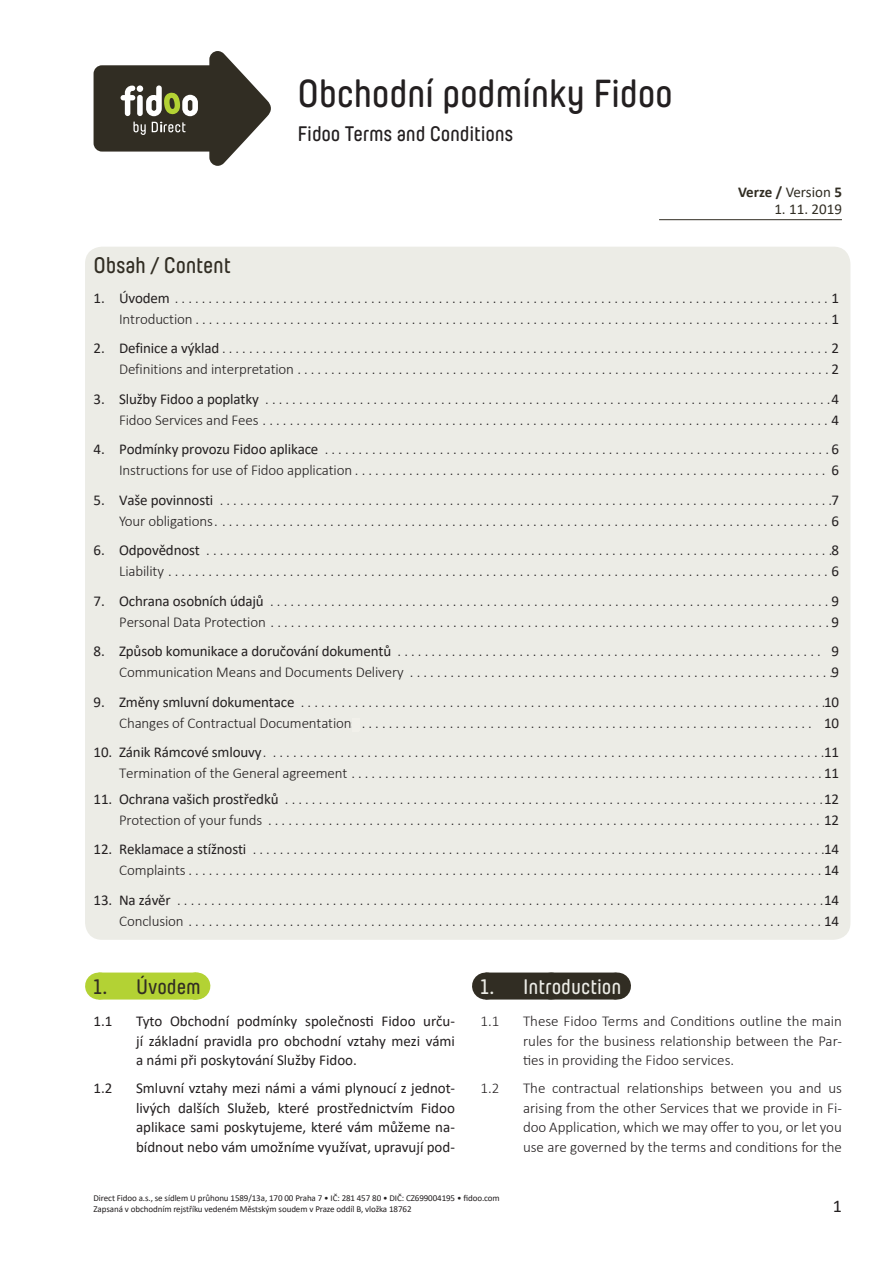
<style>
.page{position:relative;width:893px;height:1263px;background:#fff}
.page>*{position:absolute;margin:0;border:0;box-sizing:border-box;transform-origin:0 0}
.t1{font:600 39px "Direct Yummo";letter-spacing:-.01em;color:#231f20}
.t2{font:600 22.5px "Direct Yummo";letter-spacing:-.01em;color:#312d23}
.t3{font:600 21px "Direct Yummo";letter-spacing:-.01em;color:#231f20}
.t4{font:600 21px "Direct Yummo";color:#ecece6}
.t5{font:600 21px "Direct Yummo";color:#312d23}
.t6{font:18px "Calibri";color:#231f20}
.t7{font:300 15px/21px "Calibri";letter-spacing:-.01em;color:#231f20;text-align:right}
.t8{font:15px/19.5px "Calibri";color:#231f20;text-align:justify}
.t9{font:700 15px "Calibri";letter-spacing:-.01em;color:#312d23}
.t10{font:15px "Calibri";color:#312d23}
.t11{font:9px/10.8px "Calibri";letter-spacing:-.01em;color:#231f20}
.s1{font-weight:400}
</style>
<div class="page">
<svg style="left:94px;top:51px;width:177px;height:115px"></svg>
<hr style="left:659px;top:219px;width:183px;height:1px;background:#312d23">
<div style="left:99px;top:972px;width:97px;height:27px;background:#b3d234"></div>
<svg style="left:147px;top:972px;width:50px;height:27px"></svg>
<div style="left:485px;top:972px;width:131px;height:27px;background:#312d23"></div>
<svg style="left:551px;top:972px;width:33px;height:1px"></svg>
<svg style="left:616px;top:972px;width:1px;height:27px"></svg>
<div style="left:85px;top:247px;width:765px;height:693px;background:#ecece6;border-radius:17px"></div>
<h1 class="t1" style="left:298px;top:71px;width:377px">Obchodní podmínky Fidoo</h1>
<h3 class="t3" style="left:298px;top:122px;width:217px">Fidoo Terms and Conditions</h3>
<p class="t9" style="left:738px;top:182px;width:105px">Verze / <span class="s1">Version</span> 5</p>
<p class="t10" style="left:774px;top:198px;width:69px">1. 11. 2019</p>
<h2 class="t2" style="left:94px;top:252px;width:139px">Obsah / Content</h2>
<p class="t7" style="left:94px;top:287px;width:747px"><span class="s1">1. Úvodem</span> . . . . . . . . . . . . . . . . . . . . . . . . . . . . . . . . . . . . . . . . . . . . . . . . . . . . . . . . . . . . . . . . . . . . . . . . . . . . . . . . . . . . . . . . . . . . . . . . . <span class="s1">1<br></span>Introduction . . . . . . . . . . . . . . . . . . . . . . . . . . . . . . . . . . . . . . . . . . . . . . . . . . . . . . . . . . . . . . . . . . . . . . . . . . . . . . . . . . . . . . . . . . . . . . <span class="s1">1</span></p>
<p class="t7" style="left:94px;top:338px;width:747px"><span class="s1">2. Definice a výklad</span> . . . . . . . . . . . . . . . . . . . . . . . . . . . . . . . . . . . . . . . . . . . . . . . . . . . . . . . . . . . . . . . . . . . . . . . . . . . . . . . . . . . . . . . . . . <span class="s1">2<br></span>Definitions and interpretation . . . . . . . . . . . . . . . . . . . . . . . . . . . . . . . . . . . . . . . . . . . . . . . . . . . . . . . . . . . . . . . . . . . . . . . . . . . . . . . <span class="s1">2</span></p>
<p class="t7" style="left:94px;top:388px;width:747px"><span class="s1">3. Služby Fidoo a poplatky</span> . . . . . . . . . . . . . . . . . . . . . . . . . . . . . . . . . . . . . . . . . . . . . . . . . . . . . . . . . . . . . . . . . . . . . . . . . . . . . . . . . . . .<span class="s1">4<br></span>Fidoo Services and Fees . . . . . . . . . . . . . . . . . . . . . . . . . . . . . . . . . . . . . . . . . . . . . . . . . . . . . . . . . . . . . . . . . . . . . . . . . . . . . . . . . . . . <span class="s1">4</span></p>
<p class="t7" style="left:94px;top:439px;width:747px"><span class="s1">4. Podmínky provozu Fidoo aplikace</span> . . . . . . . . . . . . . . . . . . . . . . . . . . . . . . . . . . . . . . . . . . . . . . . . . . . . . . . . . . . . . . . . . . . . . . . . . . . <span class="s1">6<br></span>Instructions for use of Fidoo application . . . . . . . . . . . . . . . . . . . . . . . . . . . . . . . . . . . . . . . . . . . . . . . . . . . . . . . . . . . . . . . . . . . . . . <span class="s1">6</span></p>
<p class="t7" style="left:94px;top:489px;width:747px"><span class="s1">5. Vaše povinnosti</span> . . . . . . . . . . . . . . . . . . . . . . . . . . . . . . . . . . . . . . . . . . . . . . . . . . . . . . . . . . . . . . . . . . . . . . . . . . . . . . . . . . . . . . . . . . .<span class="s1">7<br></span>Your obligations . . . . . . . . . . . . . . . . . . . . . . . . . . . . . . . . . . . . . . . . . . . . . . . . . . . . . . . . . . . . . . . . . . . . . . . . . . . . . . . . . . . . . . . . . . . <span class="s1">6</span></p>
<p class="t7" style="left:94px;top:540px;width:747px"><span class="s1">6. Odpovědnost</span> . . . . . . . . . . . . . . . . . . . . . . . . . . . . . . . . . . . . . . . . . . . . . . . . . . . . . . . . . . . . . . . . . . . . . . . . . . . . . . . . . . . . . . . . . . . . .<span class="s1">8<br></span>Liability . . . . . . . . . . . . . . . . . . . . . . . . . . . . . . . . . . . . . . . . . . . . . . . . . . . . . . . . . . . . . . . . . . . . . . . . . . . . . . . . . . . . . . . . . . . . . . . . . . <span class="s1">6</span></p>
<p class="t7" style="left:94px;top:590px;width:747px"><span class="s1">7. Ochrana osobních údajů</span> . . . . . . . . . . . . . . . . . . . . . . . . . . . . . . . . . . . . . . . . . . . . . . . . . . . . . . . . . . . . . . . . . . . . . . . . . . . . . . . . . . . <span class="s1">9<br></span>Personal Data Protection . . . . . . . . . . . . . . . . . . . . . . . . . . . . . . . . . . . . . . . . . . . . . . . . . . . . . . . . . . . . . . . . . . . . . . . . . . . . . . . . . . . <span class="s1">9</span></p>
<p class="t7" style="left:119px;top:641px;width:722px"><span class="s1">9<br></span>Communication Means and Documents Delivery . . . . . . . . . . . . . . . . . . . . . . . . . . . . . . . . . . . . . . . . . . . . . . . . . . . . . . . . . . . . . . .<span class="s1">9</span></p>
<p class="t7" style="left:94px;top:691px;width:747px"><span class="s1">9. Změny smluvní dokumentace</span> . . . . . . . . . . . . . . . . . . . . . . . . . . . . . . . . . . . . . . . . . . . . . . . . . . . . . . . . . . . . . . . . . . . . . . . . . . . . . .<span class="s1">10<br>10</span></p>
<p class="t7" style="left:94px;top:742px;width:747px"><span class="s1">10. Zánik Rámcové smlouvy</span> . . . . . . . . . . . . . . . . . . . . . . . . . . . . . . . . . . . . . . . . . . . . . . . . . . . . . . . . . . . . . . . . . . . . . . . . . . . . . . . . . . .<span class="s1">11<br></span>Termination of the General agreement . . . . . . . . . . . . . . . . . . . . . . . . . . . . . . . . . . . . . . . . . . . . . . . . . . . . . . . . . . . . . . . . . . . . . . <span class="s1">11</span></p>
<p class="t7" style="left:94px;top:788px;width:747px"><span class="s1">11. Ochrana vašich prostředků</span> . . . . . . . . . . . . . . . . . . . . . . . . . . . . . . . . . . . . . . . . . . . . . . . . . . . . . . . . . . . . . . . . . . . . . . . . . . . . . . . .<span class="s1">12<br></span>Protection of your funds . . . . . . . . . . . . . . . . . . . . . . . . . . . . . . . . . . . . . . . . . . . . . . . . . . . . . . . . . . . . . . . . . . . . . . . . . . . . . . . . . . <span class="s1">12</span></p>
<p class="t7" style="left:94px;top:838px;width:747px"><span class="s1">12. Reklamace a stížnosti</span> . . . . . . . . . . . . . . . . . . . . . . . . . . . . . . . . . . . . . . . . . . . . . . . . . . . . . . . . . . . . . . . . . . . . . . . . . . . . . . . . . . . . .<span class="s1">14<br></span>Complaints . . . . . . . . . . . . . . . . . . . . . . . . . . . . . . . . . . . . . . . . . . . . . . . . . . . . . . . . . . . . . . . . . . . . . . . . . . . . . . . . . . . . . . . . . . . . . . <span class="s1">14</span></p>
<p class="t7" style="left:94px;top:889px;width:747px"><span class="s1">13. Na závěr</span> . . . . . . . . . . . . . . . . . . . . . . . . . . . . . . . . . . . . . . . . . . . . . . . . . . . . . . . . . . . . . . . . . . . . . . . . . . . . . . . . . . . . . . . . . . . . . . . .<span class="s1">14</span></p>
<p class="t7" style="left:94px;top:641px;width:729px"><span class="s1">8. Způsob komunikace a doručování dokumentů</span> . . . . . . . . . . . . . . . . . . . . . . . . . . . . . . . . . . . . . . . . . . . . . . . . . . . . . . . . . . . . . . .</p>
<p class="t7" style="left:119px;top:712px;width:694px">Changes of Contractual Documentations . . . . . . . . . . . . . . . . . . . . . . . . . . . . . . . . . . . . . . . . . . . . . . . . . . . . . . . . . . . . . . . . . . .</p>
<p class="t7" style="left:119px;top:910px;width:722px">Conclusion . . . . . . . . . . . . . . . . . . . . . . . . . . . . . . . . . . . . . . . . . . . . . . . . . . . . . . . . . . . . . . . . . . . . . . . . . . . . . . . . . . . . . . . . . . . . . . <span class="s1">14</span></p>
<h3 class="t5" style="left:94px;top:975px;width:109px">1. Úvodem</h3>
<p class="t8" style="left:94px;top:1011px;width:20px">1.1</p>
<p class="t8" style="left:136px;top:1011px;width:320px">Tyto Obchodní podmínky společnosti Fidoo urču&shy;jí základní pravidla pro obchodní vztahy mezi vámi a námi při poskytování Služby Fidoo.</p>
<p class="t8" style="left:94px;top:1078px;width:20px">1.2</p>
<p class="t8" style="left:136px;top:1078px;width:320px">Smluvní vztahy mezi námi a vámi plynoucí z jednot&shy;livých dalších Služeb, které prostřednictvím Fidoo aplikace sami poskytujeme, které vám můžeme na&shy;bídnout nebo vám umožníme využívat, upravují pod-</p>
<h3 class="t4" style="left:480px;top:975px;width:142px">1. Introduction</h3>
<p class="t7" style="left:480px;top:1010px;width:20px">1.1</p>
<p class="t7" style="left:523px;top:1011px;width:320px;line-height:19.5px;text-align:justify">These Fidoo Terms and Conditions outline the main rules for the business relationship between the Par&shy;ties in providing the Fidoo services.</p>
<p class="t7" style="left:480px;top:1077px;width:20px">1.2</p>
<p class="t7" style="left:523px;top:1078px;width:320px;line-height:19.5px;text-align:justify">The contractual relationships between you and us arising from the other Services that we provide in Fi&shy;doo Application, which we may offer to you, or let you use are governed by the terms and conditions for the</p>
<p class="t11" style="left:94px;top:1192px;width:408px">Direct Fidoo a.s., se sídlem U průhonu 1589/13a, 170 00 Praha 7 • IČ: 281 457 80 • DIČ: CZ699004195 • fidoo.com<br>Zapsaná v obchodním rejstříku vedeném Městským soudem v Praze oddíl B, vložka 18762</p>
<p class="t6" style="left:833px;top:1193px;width:11px">1</p>
</div>
